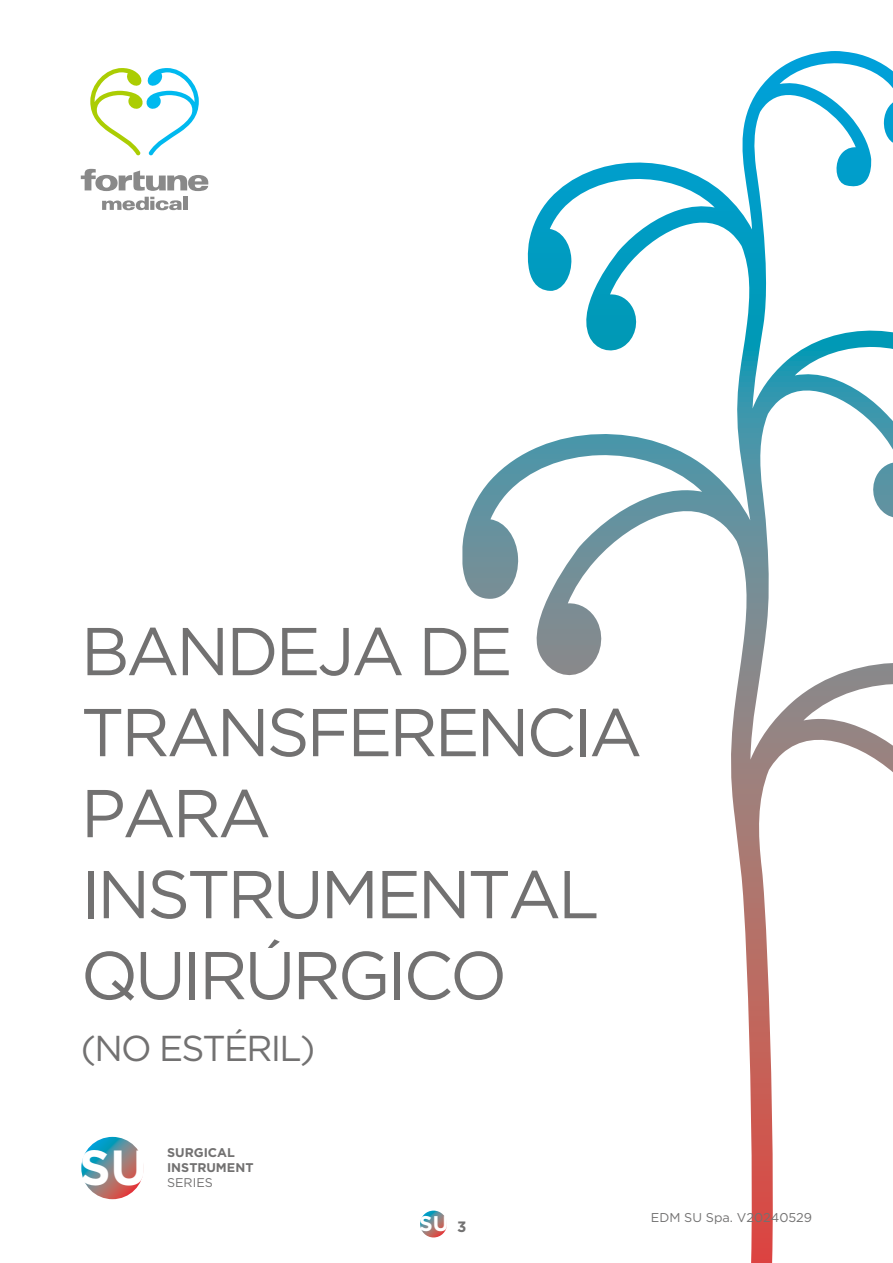
<style>
.page{position:relative;width:893px;height:1263px;background:#fff}
.page>*{position:absolute;margin:0;border:0;box-sizing:border-box;transform-origin:0 0}
.t1{font:67.5px/81px "Gotham";letter-spacing:-.05em;color:#727171}
.t2{font:700 49.35px "Gotham";color:#fff}
.t3{font:36px "Gotham";letter-spacing:-.05em;color:#727171}
.t4{font:700 21.3px "Gotham";color:#fff}
.t5{font:700 15px "Gotham";color:#727171}
.t6{font:12.75px "Gotham";color:#727171}
.t7{font:700 12.6px/15.1px "Gotham";color:#727171}
.t8{font:12.6px "Gotham";color:#727171}
</style>
<div class="page">
<svg style="left:102px;top:197px;width:80px;height:13px"></svg>
<hr style="left:183px;top:197px;width:4px;height:13px;background:#898989">
<svg style="left:81px;top:169px;width:127px;height:22px"></svg>
<svg style="left:90px;top:68px;width:109px;height:87px"></svg>
<svg style="left:462px;top:53px;width:431px;height:1210px"></svg>
<svg style="left:81px;top:1137px;width:63px;height:62px;background:#7c8189"></svg>
<svg style="left:420px;top:1210px;width:27px;height:27px"></svg>
<p class="t1" style="left:81px;top:609px;width:563px">BANDEJA DE<br>TRANSFERENCIA<br>PARA<br>INSTRUMENTAL<br>QUIRÚRGICO</p>
<p class="t3" style="left:81px;top:1025px;width:236px">(NO ESTÉRIL)</p>
<p class="t2" style="left:79px;top:1135px;width:70px">SU</p>
<p class="t7" style="left:167px;top:1144px;width:88px">SURGICAL<br>INSTRUMENT</p>
<p class="t8" style="left:167px;top:1175px;width:47px">SERIES</p>
<p class="t4" style="left:419px;top:1210px;width:31px">SU</p>
<p class="t5" style="left:457px;top:1217px;width:11px">3</p>
<p class="t6" style="left:651px;top:1209px;width:163px">EDM SU Spa. V20240529</p>
</div>
